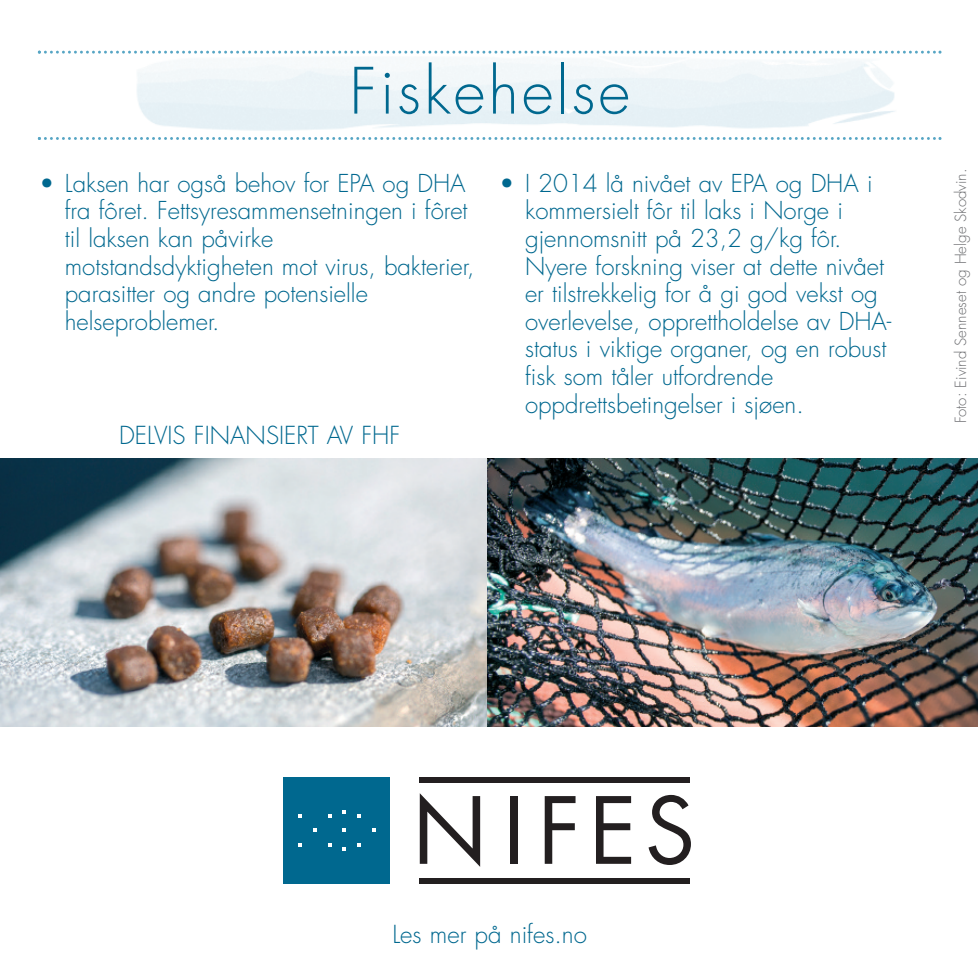
<style>
.page{position:relative;width:978px;height:978px;background:#fff}
.page>*{position:absolute;margin:0;border:0;box-sizing:border-box;transform-origin:0 0}
.t1{font:300 62.1px "Futura";letter-spacing:.05em;color:#00688f}
.t2{font:300 24.3px "Futura";color:#00688f}
.t3{font:300 24px/27.6px "Futura";color:#00688f}
.t4{font:300 15px "Futura";color:#6c6d70}
</style>
<div class="page">
<div style="left:284px;top:777px;width:106px;height:107px;background:#00688f"></div>
<svg style="left:357px;top:843px;width:4px;height:4px"></svg>
<svg style="left:342px;top:847px;width:4px;height:3px"></svg>
<svg style="left:328px;top:843px;width:3px;height:4px"></svg>
<svg style="left:299px;top:843px;width:3px;height:4px"></svg>
<svg style="left:357px;top:814px;width:4px;height:4px"></svg>
<svg style="left:342px;top:810px;width:4px;height:4px"></svg>
<svg style="left:328px;top:814px;width:3px;height:4px"></svg>
<svg style="left:299px;top:814px;width:3px;height:4px"></svg>
<svg style="left:342px;top:829px;width:4px;height:3px"></svg>
<svg style="left:313px;top:829px;width:4px;height:3px"></svg>
<svg style="left:420px;top:793px;width:60px;height:74px"></svg>
<div style="left:510px;top:796px;width:8px;height:68px;background:#231f20"></div>
<svg style="left:545px;top:796px;width:31px;height:68px"></svg>
<svg style="left:596px;top:796px;width:35px;height:68px"></svg>
<svg style="left:649px;top:795px;width:42px;height:70px"></svg>
<div style="left:419px;top:878px;width:271px;height:5px;background:#231f20"></div>
<div style="left:419px;top:777px;width:271px;height:6px;background:#231f20"></div>
<svg style="left:38px;top:51px;width:903px;height:3px"></svg>
<svg style="left:38px;top:137px;width:903px;height:3px"></svg>
<img style="left:0;top:459px;width:487px;height:268px">
<img style="left:487px;top:459px;width:491px;height:268px">
<h1 class="t1" style="left:349px;top:62px;width:282px">Fiskehelse</h1>
<p class="t3" style="left:65px;top:171px;width:411px;text-indent:-26px">• Laksen har også behov for EPA og DHA fra fôret. Fettsyresammensetningen i fôret til laksen kan påvirke motstandsdyktigheten mot virus, bakterier, parasitter og andre potensielle helseproblemer.</p>
<p class="t3" style="left:525px;top:171px;width:368px;text-indent:-26px">• I 2014 lå nivået av EPA og DHA i kommersielt fôr til laks i Norge i gjennomsnitt på 23,2 g/kg fôr.<br>Nyere forskning viser at dette nivået er tilstrekkelig for å gi god vekst og overlevelse, opprettholdelse av DHA&shy;status i viktige organer, og en robust fisk som tåler utfordrende oppdrettsbetingelser i sjøen.</p>
<p class="t2" style="left:119px;top:424px;width:283px">DELVIS FINANSIERT AV FHF</p>
<p class="t4" style="left:954px;top:423px;width:256px;rotate:-90deg">Foto: Eivind Senneset og Helge Skodvin.</p>
<p class="t2" style="left:392px;top:923px;width:196px">Les mer på nifes.no</p>
</div>
